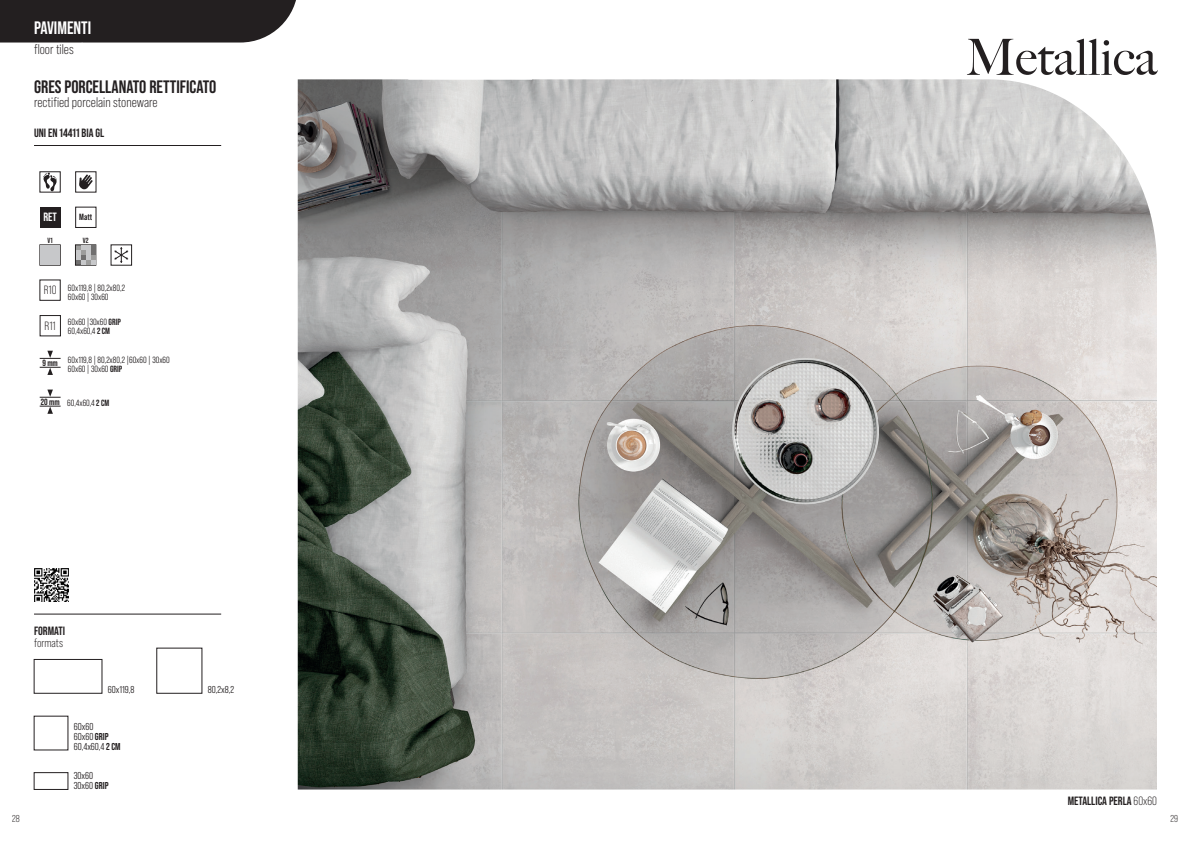
<style>
.page{position:relative;width:1191px;height:842px;background:#fff}
.page>*{position:absolute;margin:0;border:0;box-sizing:border-box;transform-origin:0 0}
.t1{font:500 50px "Big Caslon";color:#231f20}
.t2{font:700 18px "Bebas Neue Pro";color:#231f20}
.t3{font:700 18px "Bebas Neue Pro";color:#fff}
.t4{font:14px "Bebas Neue Pro";color:#231f20}
.t5{font:700 12px "Bebas Neue Pro";color:#231f20}
.t6{font:12px "Bebas Neue Pro";color:#231f20}
.t7{font:700 12px "Bebas Neue Pro";color:#fff}
.t8{font:10px/10px "Bebas Neue Pro Middle";color:#231f20}
.t9{font:10px "Bebas Neue Pro";color:#231f20}
.t10{font:9px/9px "Bebas Neue Pro Middle";color:#231f20}
.t11{font:700 9px "Bebas Neue Pro";color:#231f20}
.t12{font:700 7.5px "Bebas Neue Pro";color:#231f20}
.s1{font-family:"Bebas Neue Pro";font-weight:700}
.s2{font-weight:400}
</style>
<div class="page">
<svg style="left:0;top:0;width:296px;height:43px;background:#302c2d"></svg>
<div style="left:34px;top:772px;width:34px;height:17px;border:1px solid #231f20"></div>
<div style="left:34px;top:659px;width:68px;height:34px;border:1px solid #231f20"></div>
<img style="left:298px;top:79px;width:859px;height:710px">
<div style="left:75px;top:207px;width:21px;height:21px;border:1px solid #231f20"></div>
<div style="left:40px;top:207px;width:21px;height:21px;background:#231f20"></div>
<svg style="left:40px;top:406px;width:21px;height:8px"></svg>
<svg style="left:40px;top:390px;width:21px;height:8px"></svg>
<svg style="left:40px;top:367px;width:21px;height:8px"></svg>
<svg style="left:40px;top:351px;width:21px;height:8px"></svg>
<div style="left:40px;top:315px;width:21px;height:21px;border:1px solid #231f20"></div>
<svg style="left:40px;top:245px;width:20px;height:20px"></svg>
<svg style="left:114px;top:247px;width:15px;height:16px"></svg>
<div style="left:75px;top:245px;width:21px;height:20px;border:1px solid #231f20"></div>
<svg style="left:76px;top:245px;width:19px;height:20px"></svg>
<svg style="left:43px;top:172px;width:14px;height:20px"></svg>
<svg style="left:79px;top:174px;width:14px;height:16px"></svg>
<hr style="left:34px;top:145px;width:187px;height:1px;background:#231f20">
<hr style="left:34px;top:614px;width:187px;height:1px;background:#231f20">
<img style="left:34px;top:568px;width:34px;height:34px">
<h2 class="t3" style="left:34px;top:18px;width:59px">PAVIMENTI</h2>
<h3 class="t4" style="left:34px;top:42px;width:41px">floor tiles</h3>
<h2 class="t2" style="left:34px;top:77px;width:184px">GRES PORCELLANATO RETTIFICATO</h2>
<h3 class="t4" style="left:34px;top:94px;width:125px">rectified porcelain stoneware</h3>
<h3 class="t5" style="left:34px;top:126px;width:72px">UNI EN 14411 BIA GL</h3>
<h3 class="t7" style="left:43px;top:210px;width:15px">RET</h3>
<p class="t11" style="left:79px;top:212px;width:15px">Matt</p>
<p class="t12" style="left:48px;top:236px;width:7px">V1</p>
<p class="t12" style="left:83px;top:236px;width:7px">V2</p>
<h3 class="t6" style="left:44px;top:283px;width:14px">R10</h3>
<h3 class="t6" style="left:45px;top:319px;width:13px">R11</h3>
<p class="t10" style="left:68px;top:283px;width:59px">60x119,8 | 80,2x80,2<br>60x60 | 30x60</p>
<p class="t10" style="left:68px;top:318px;width:54px">60x60 |30x60 <span class="s1">GRIP<br></span>60,4x60,4 <span class="s1">2 CM</span></p>
<p class="t10" style="left:68px;top:356px;width:103px;text-indent:-26px"><span class="s1">9 mm</span> 60x119,8 | 80,2x80,2 |60x60 | 30x60<br>60x60 | 30x60 <span class="s1">GRIP</span></p>
<p class="t10" style="left:41px;top:398px;width:70px"><span class="s1">20 mm</span> 60,4x60,4 <span class="s1">2 CM</span></p>
<h3 class="t5" style="left:34px;top:624px;width:33px">FORMATI</h3>
<h3 class="t6" style="left:34px;top:637px;width:31px">formats</h3>
<p class="t8" style="left:108px;top:684px;width:28px">60x119,8</p>
<p class="t8" style="left:74px;top:721px;width:48px">60x60<br>60x60 <span class="s1">GRIP<br></span>60,4x60,4 <span class="s1">2 CM</span></p>
<p class="t8" style="left:74px;top:770px;width:36px">30x60<br>30x60 <span class="s1">GRIP</span></p>
<p class="t8" style="left:208px;top:685px;width:28px">80,2x8,2</p>
<h1 class="t1" style="left:965px;top:28px;width:193px">Metallica</h1>
<h3 class="t5" style="left:1067px;top:794px;width:91px">METALLICA PERLA <span class="s2">60x60</span></h3>
<p class="t9" style="left:12px;top:813px;width:9px">28</p>
<p class="t9" style="left:1170px;top:813px;width:9px">29</p>
</div>
